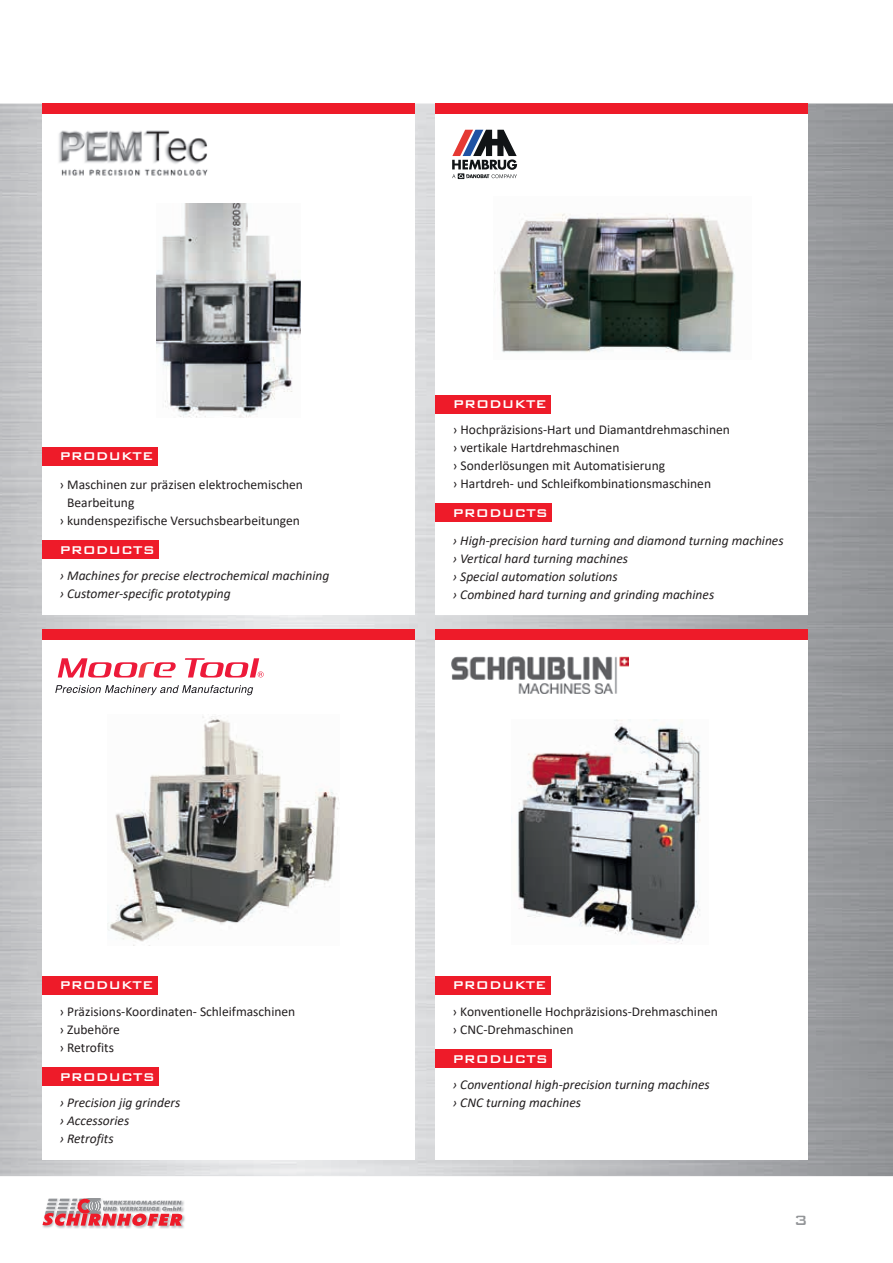
<style>
.page{position:relative;width:893px;height:1263px;background:#fff}
.page>*{position:absolute;margin:0;border:0;box-sizing:border-box;transform-origin:0 0}
.t1{font:500 18px "Bank Gothic BT";color:#939598}
.t2{font:500 15px "Bank Gothic BT";color:#fff}
.t3{font:13.5px/18px "Calibri";color:#231f20}
.t4{font:italic 13.5px/18px "Calibri";color:#231f20}
</style>
<div class="page">
<img style="left:0;top:104px;width:893px;height:1072px">
<div style="left:43px;top:629px;width:372px;height:531px;background:#fff"></div>
<div style="left:436px;top:104px;width:372px;height:511px;background:#fff"></div>
<div style="left:436px;top:629px;width:372px;height:531px;background:#fff"></div>
<div style="left:43px;top:104px;width:372px;height:511px;background:#fff"></div>
<img style="left:42px;top:1201px;width:143px;height:28px">
<svg style="left:43px;top:1198px;width:139px;height:28px;background:#d5969b"></svg>
<div style="left:43px;top:976px;width:115px;height:18px;background:#ee1b29"></div>
<div style="left:43px;top:1068px;width:116px;height:18px;background:#ee1b29"></div>
<div style="left:436px;top:504px;width:116px;height:18px;background:#ee1b29"></div>
<div style="left:436px;top:395px;width:115px;height:18px;background:#ee1b29"></div>
<img style="left:494px;top:213px;width:241px;height:140px">
<svg style="left:58px;top:658px;width:118px;height:19px"></svg>
<svg style="left:185px;top:658px;width:79px;height:19px"></svg>
<svg style="left:55px;top:685px;width:198px;height:10px"></svg>
<img style="left:108px;top:716px;width:231px;height:229px">
<img style="left:518px;top:719px;width:183px;height:225px">
<img style="left:452px;top:657px;width:176px;height:37px">
<div style="left:436px;top:1050px;width:116px;height:18px;background:#ee1b29"></div>
<div style="left:436px;top:976px;width:115px;height:18px;background:#ee1b29"></div>
<svg style="left:452px;top:130px;width:65px;height:49px"></svg>
<img style="left:156px;top:203px;width:144px;height:214px">
<div style="left:43px;top:541px;width:116px;height:18px;background:#ee1b29"></div>
<div style="left:43px;top:448px;width:115px;height:18px;background:#ee1b29"></div>
<img style="left:59px;top:130px;width:149px;height:46px">
<div style="left:43px;top:104px;width:372px;height:10px;background:#ee1b29"></div>
<div style="left:43px;top:629px;width:372px;height:11px;background:#ee1b29"></div>
<div style="left:436px;top:104px;width:372px;height:10px;background:#ee1b29"></div>
<div style="left:436px;top:629px;width:372px;height:11px;background:#ee1b29"></div>
<p class="t2" style="left:60px;top:448px;width:95px">PRODUKTE</p>
<p class="t3" style="left:60px;top:475px;width:245px">› Maschinen zur präzisen elektrochemischen</p>
<p class="t3" style="left:67px;top:493px;width:69px">Bearbeitung</p>
<p class="t3" style="left:60px;top:511px;width:242px">› kundenspezifische Versuchsbearbeitungen</p>
<p class="t2" style="left:60px;top:541px;width:97px">PRODUCTS</p>
<p class="t4" style="left:60px;top:566px;width:271px">› Machines for precise electrochemical machining › Customer-specific prototyping</p>
<p class="t2" style="left:453px;top:396px;width:95px">PRODUKTE</p>
<p class="t3" style="left:453px;top:420px;width:279px">› Hochpräzisions-Hart und Diamantdrehmaschinen › vertikale Hartdrehmaschinen<br>› Sonderlösungen mit Automatisierung<br>› Hartdreh- und Schleifkombinationsmaschinen</p>
<p class="t2" style="left:453px;top:504px;width:97px">PRODUCTS</p>
<p class="t4" style="left:453px;top:530px;width:333px">› High-precision hard turning and diamond turning machines › Vertical hard turning machines<br>› Special automation solutions<br>› Combined hard turning and grinding machines</p>
<p class="t2" style="left:60px;top:977px;width:95px">PRODUKTE</p>
<p class="t3" style="left:60px;top:1002px;width:237px">› Präzisions-Koordinaten- Schleifmaschinen › Zubehöre<br>› Retrofits</p>
<p class="t2" style="left:60px;top:1068px;width:97px">PRODUCTS</p>
<p class="t4" style="left:60px;top:1093px;width:122px">› Precision jig grinders › Accessories<br>› Retrofits</p>
<p class="t2" style="left:453px;top:977px;width:95px">PRODUKTE</p>
<p class="t3" style="left:453px;top:1002px;width:267px">› Konventionelle Hochpräzisions-Drehmaschinen › CNC-Drehmaschinen</p>
<p class="t2" style="left:453px;top:1050px;width:97px">PRODUCTS</p>
<p class="t4" style="left:453px;top:1075px;width:259px">› Conventional high-precision turning machines › CNC turning machines</p>
<h1 class="t1" style="left:794px;top:1211px;width:15px">3</h1>
</div>
